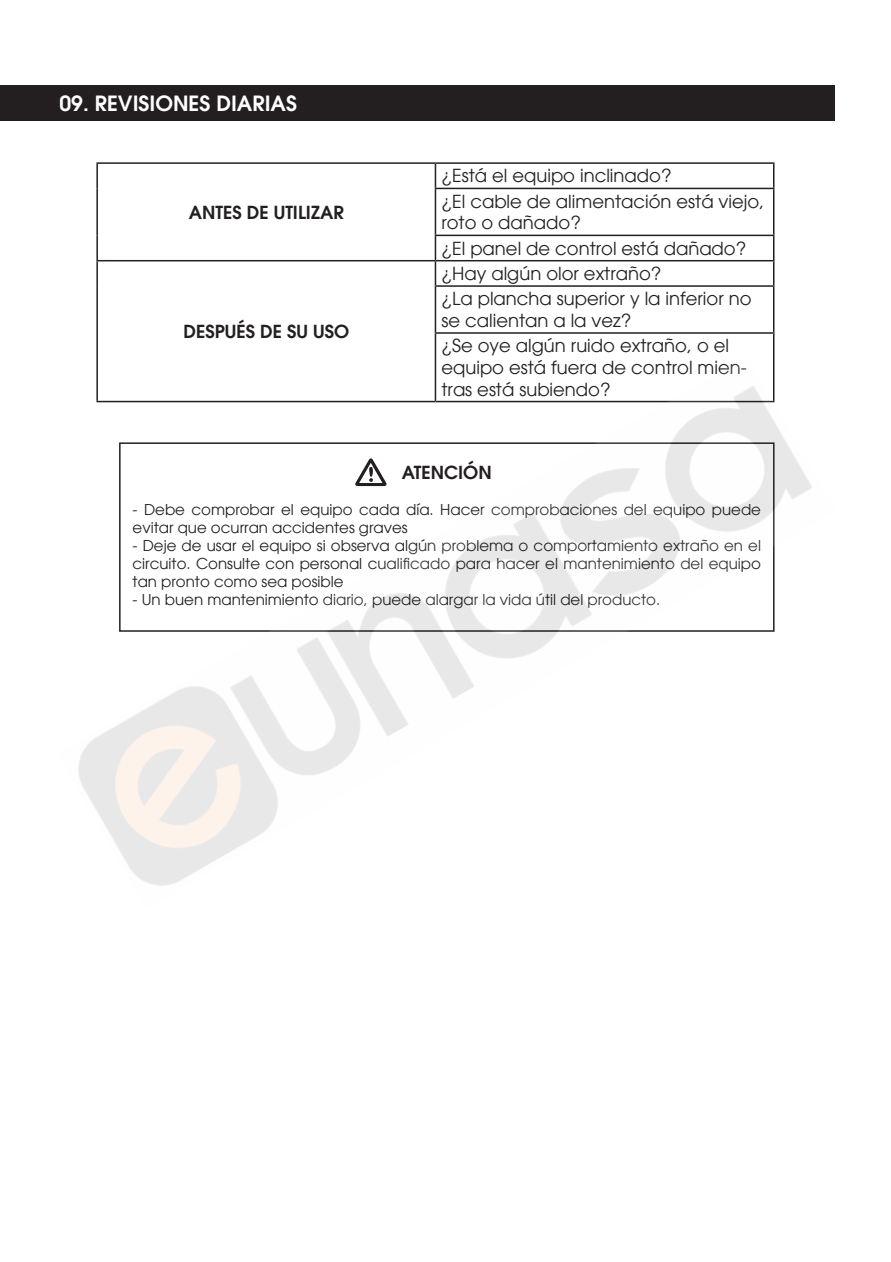
<style>
.page{position:relative;width:891px;height:1262px;background:#fff}
.page>*{position:absolute;margin:0;border:0;box-sizing:border-box;transform-origin:0 0}
.t1{font:600 21px "Avant Garde LT";color:#fff}
.t2{font:18px/21.6px "Avant Garde LT";color:#231f20}
.t3{font:600 18px "Avant Garde LT";color:#231f20}
.t4{font:15px/18px "Avant Garde LT";color:#231f20}
</style>
<div class="page">
<div style="left:0;top:85px;width:833px;height:36px;background:#231f20"></div>
<hr style="left:96px;top:162px;width:339px;height:2px;background:#231f20">
<hr style="left:96px;top:164px;width:2px;height:24px;background:#231f20">
<hr style="left:435px;top:162px;width:339px;height:2px;background:#231f20">
<hr style="left:434px;top:164px;width:2px;height:24px;background:#231f20">
<hr style="left:772px;top:164px;width:2px;height:24px;background:#231f20">
<hr style="left:96px;top:188px;width:2px;height:47px;background:#231f20">
<hr style="left:434px;top:188px;width:340px;height:1px;background:#231f20">
<hr style="left:434px;top:189px;width:2px;height:45px;background:#231f20">
<hr style="left:772px;top:189px;width:2px;height:45px;background:#231f20">
<hr style="left:96px;top:235px;width:2px;height:25px;background:#231f20">
<hr style="left:434px;top:234px;width:340px;height:2px;background:#231f20">
<hr style="left:434px;top:236px;width:2px;height:24px;background:#231f20">
<hr style="left:772px;top:236px;width:2px;height:24px;background:#231f20">
<hr style="left:96px;top:260px;width:339px;height:1px;background:#231f20">
<hr style="left:96px;top:261px;width:2px;height:25px;background:#231f20">
<hr style="left:435px;top:260px;width:339px;height:1px;background:#231f20">
<hr style="left:434px;top:261px;width:2px;height:24px;background:#231f20">
<hr style="left:772px;top:261px;width:2px;height:24px;background:#231f20">
<hr style="left:96px;top:286px;width:2px;height:47px;background:#231f20">
<hr style="left:434px;top:285px;width:340px;height:2px;background:#231f20">
<hr style="left:434px;top:287px;width:2px;height:45px;background:#231f20">
<hr style="left:772px;top:287px;width:2px;height:45px;background:#231f20">
<hr style="left:96px;top:333px;width:2px;height:68px;background:#231f20">
<hr style="left:434px;top:332px;width:340px;height:2px;background:#231f20">
<hr style="left:434px;top:334px;width:2px;height:67px;background:#231f20">
<hr style="left:772px;top:334px;width:2px;height:67px;background:#231f20">
<img style="left:78px;top:356px;width:734px;height:530px">
<p class="t1" style="left:60px;top:90px;width:239px">09. REVISIONES DIARIAS</p>
<p class="t3" style="left:189px;top:200px;width:156px">ANTES DE UTILIZAR</p>
<p class="t3" style="left:183px;top:319px;width:167px">DESPUÉS DE SU USO</p>
<p class="t2" style="left:441px;top:165px;width:231px">¿Está el equipo inclinado?</p>
<p class="t2" style="left:441px;top:190px;width:324px">¿El cable de alimentación está viejo, roto o dañado?</p>
<p class="t2" style="left:441px;top:237px;width:306px">¿El panel de control está dañado?</p>
<p class="t2" style="left:441px;top:262px;width:221px">¿Hay algún olor extraño?</p>
<p class="t2" style="left:441px;top:288px;width:311px">¿La plancha superior y la inferior no se calientan a la vez?</p>
<p class="t2" style="left:441px;top:335px;width:307px">¿Se oye algún ruido extraño, o el equipo está fuera de control mien&shy;tras está subiendo?</p>
<p class="t3" style="left:402px;top:460px;width:91px">ATENCIÓN</p>
<p class="t4" style="left:132px;top:500px;width:629px">- Debe comprobar el equipo cada día. Hacer comprobaciones del equipo puede evitar que ocurran accidentes graves</p>
<p class="t4" style="left:132px;top:536px;width:629px;text-align:justify">- Deje de usar el equipo si observa algún problema o comportamiento extraño en el circuito. Consulte con personal cualificado para hacer el mantenimiento del equipo tan pronto como sea posible</p>
<p class="t4" style="left:132px;top:590px;width:529px">- Un buen mantenimiento diario, puede alargar la vida útil del producto.</p>
</div>
